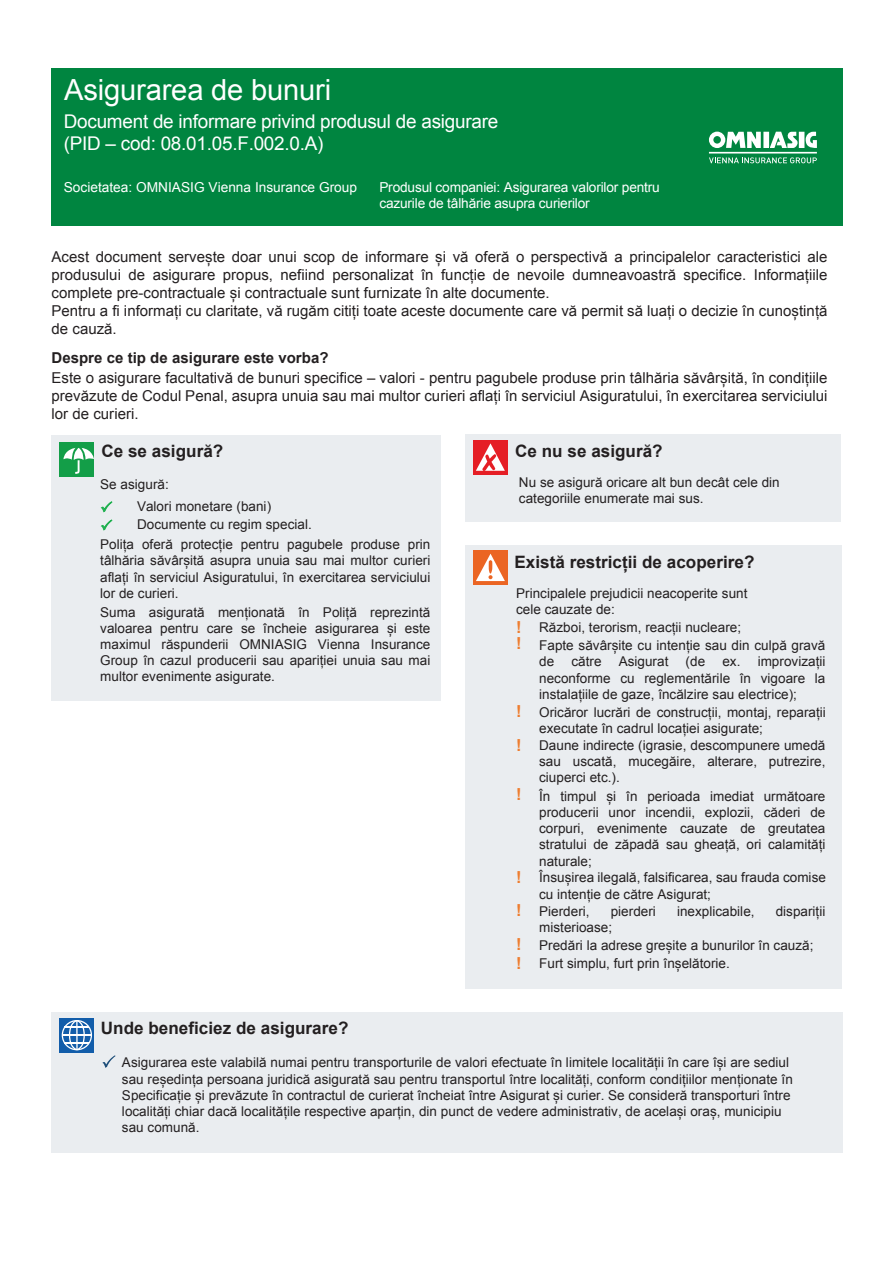
<style>
.page{position:relative;width:893px;height:1263px;background:#fff}
.page>*{position:absolute;margin:0;border:0;box-sizing:border-box;transform-origin:0 0}
.t1{font:29.1px "Arial";letter-spacing:-.005em;color:#fff}
.t2{font:18.9px/22.6px "Arial";letter-spacing:-.015em;color:#fff}
.t3{font:700 17.1px "Arial";color:#231f20}
.t4{font:700 16.5px/16.4px "Arial";color:#ee7d2f}
.t5{font:15px/18px "Arial";color:#231f20}
.t6{font:700 15px "Arial";color:#231f20}
.t7{font:13.65px/16.5px "Arial";letter-spacing:-.015em;color:#fff}
.t8{font:13.5px/16.2px "Arial";color:#231f20}
.s1{font-weight:700;font-size:16.5px;color:#ee7d2f}
</style>
<div class="page">
<div style="left:51px;top:435px;width:390px;height:266px;background:#eaedf0"></div>
<div style="left:465px;top:435px;width:376px;height:87px;background:#eaedf0"></div>
<div style="left:465px;top:545px;width:377px;height:443px;background:#eaedf0"></div>
<div style="left:51px;top:1012px;width:792px;height:141px;background:#eaedf0"></div>
<svg style="left:102px;top:1055px;width:14px;height:13px"></svg>
<div style="left:59px;top:442px;width:35px;height:35px;background:#139e48"></div>
<svg style="left:63px;top:448px;width:31px;height:26px"></svg>
<div style="left:473px;top:440px;width:35px;height:35px;background:#e51e25"></div>
<svg style="left:476px;top:443px;width:29px;height:28px"></svg>
<div style="left:473px;top:550px;width:35px;height:35px;background:#eb6523"></div>
<svg style="left:476px;top:554px;width:29px;height:27px"></svg>
<div style="left:59px;top:1018px;width:35px;height:35px;background:#125daa"></div>
<svg style="left:62px;top:1020px;width:30px;height:30px"></svg>
<div style="left:51px;top:69px;width:631px;height:157px;background:#008540"></div>
<div style="left:683px;top:69px;width:160px;height:157px;background:#008540"></div>
<svg style="left:709px;top:132px;width:108px;height:16px"></svg>
<hr style="left:709px;top:152px;width:108px;height:2px;background:#fff">
<svg style="left:709px;top:157px;width:108px;height:6px"></svg>
<svg style="left:101px;top:501px;width:11px;height:12px"></svg>
<svg style="left:101px;top:519px;width:11px;height:12px"></svg>
<h1 class="t1" style="left:64px;top:70px;width:269px">Asigurarea de bunuri</h1>
<h2 class="t2" style="left:64px;top:110px;width:436px">Document de informare privind produsul de asigurare (PID – cod: 08.01.05.F.002.0.A)</h2>
<p class="t7" style="left:379px;top:179px;width:282px">Produsul companiei: Asigurarea valorilor pentru cazurile de tâlhărie asupra curierilor</p>
<p class="t7" style="left:64px;top:179px;width:295px">Societatea: OMNIASIG Vienna Insurance Group</p>
<p class="t5" style="left:52px;top:247px;width:778px">Acest document servește doar unui scop de informare și vă oferă o perspectivă a principalelor caracteristici ale produsului de asigurare propus, nefiind personalizat în funcție de nevoile dumneavoastră specifice. Informațiile complete pre-contractuale și contractuale sunt furnizate în alte documente.<br>Pentru a fi informați cu claritate, vă rugăm citiți toate aceste documente care vă permit să luați o decizie în cunoștință de cauză.</p>
<p class="t5" style="left:52px;top:368px;width:777px;text-align:justify">Este o asigurare facultativă de bunuri specifice – valori - pentru pagubele produse prin tâlhăria săvârșită, în condițiile prevăzute de Codul Penal, asupra unuia sau mai multor curieri aflați în serviciul Asiguratului, în exercitarea serviciului lor de curieri.</p>
<p class="t6" style="left:52px;top:348px;width:279px">Despre ce tip de asigurare este vorba?</p>
<p class="t3" style="left:101px;top:440px;width:123px">Ce se asigură?</p>
<p class="t3" style="left:515px;top:440px;width:149px">Ce nu se asigură?</p>
<p class="t8" style="left:100px;top:477px;width:70px">Se asigură:</p>
<p class="t8" style="left:137px;top:497px;width:176px;line-height:18.3px">Valori monetare (bani)<br>Documente cu regim special.</p>
<p class="t8" style="left:100px;top:537px;width:332px;text-align:justify">Polița oferă protecție pentru pagubele produse prin tâlhăria săvârșită asupra unuia sau mai multor curieri aflați în serviciul Asiguratului, în exercitarea serviciului lor de curieri.</p>
<p class="t8" style="left:100px;top:604px;width:332px;text-align:justify">Suma asigurată menționată în Poliță reprezintă valoarea pentru care se încheie asigurarea și este maximul răspunderii OMNIASIG Vienna Insurance Group în cazul producerii sau apariției unuia sau mai multor evenimente asigurate.</p>
<p class="t3" style="left:101px;top:1017px;width:249px">Unde beneficiez de asigurare?</p>
<p class="t8" style="left:519px;top:474px;width:262px">Nu se asigură oricare alt bun decât cele din categoriile enumerate mai sus.</p>
<p class="t3" style="left:514px;top:550px;width:242px">Există restricții de acoperire?</p>
<p class="t8" style="left:516px;top:585px;width:233px">Principalele prejudicii neacoperite sunt cele cauzate de:</p>
<p class="t4" style="left:516px;top:619px;width:7px">! !</p>
<p class="t8" style="left:539px;top:619px;width:288px;line-height:17.9px">Război, terorism, reacții nucleare;<br>Fapte săvârșite cu intenție sau din culpă gravă</p>
<p class="t8" style="left:539px;top:654px;width:17px">de</p>
<p class="t8" style="left:571px;top:654px;width:32px">către</p>
<p class="t8" style="left:619px;top:654px;width:51px">Asigurat</p>
<p class="t8" style="left:686px;top:654px;width:21px">(de</p>
<p class="t8" style="left:539px;top:654px;width:288px;text-align:justify;text-indent:183px">ex. improvizații neconforme cu reglementările în vigoare la instalațiile de gaze, încălzire sau electrice);</p>
<p class="t8" style="left:539px;top:704px;width:288px">Oricăror lucrări de construcții, montaj, reparații</p>
<p class="t8" style="left:539px;top:720px;width:225px">executate în cadrul locației asigurate;</p>
<p class="t8" style="left:516px;top:737px;width:311px"><span class="s1">!</span> Daune indirecte (igrasie, descompunere umedă</p>
<p class="t8" style="left:539px;top:754px;width:288px">sau uscată, mucegăire, alterare, putrezire,</p>
<p class="t8" style="left:539px;top:770px;width:82px">ciuperci etc.).</p>
<p class="t4" style="left:516px;top:787px;width:7px">!</p>
<p class="t4" style="left:516px;top:703px;width:7px">!</p>
<p class="t8" style="left:539px;top:788px;width:288px">În timpul și în perioada imediat următoare</p>
<p class="t8" style="left:539px;top:804px;width:288px">producerii unor incendii, explozii, căderi de</p>
<p class="t8" style="left:539px;top:820px;width:288px">corpuri, evenimente cauzate de greutatea</p>
<p class="t8" style="left:539px;top:837px;width:288px">stratului de zăpadă sau gheață, ori calamități</p>
<p class="t8" style="left:539px;top:853px;width:54px">naturale;</p>
<p class="t8" style="left:539px;top:870px;width:288px">Însușirea ilegală, falsificarea, sau frauda comise</p>
<p class="t8" style="left:539px;top:886px;width:173px">cu intenție de către Asigurat;</p>
<p class="t8" style="left:516px;top:903px;width:75px"><span class="s1">!</span> Pierderi,</p>
<p class="t8" style="left:611px;top:903px;width:47px">pierderi</p>
<p class="t8" style="left:677px;top:903px;width:79px">inexplicabile,</p>
<p class="t8" style="left:776px;top:903px;width:51px">dispariții</p>
<p class="t8" style="left:516px;top:918px;width:299px;line-height:18.1px;text-indent:23px">misterioase;<br><span class="s1">!</span> Predări la adrese greșite a bunurilor în cauză; <span class="s1">!</span> Furt simplu, furt prin înșelătorie.</p>
<p class="t4" style="left:516px;top:869px;width:7px">!</p>
<p class="t8" style="left:122px;top:1055px;width:672px">Asigurarea este valabilă numai pentru transporturile de valori efectuate în limitele localității în care își are sediul sau reședința persoana juridică asigurată sau pentru transportul între localități, conform condițiilor menționate în Specificație și prevăzute în contractul de curierat încheiat între Asigurat și curier. Se consideră transporturi între localități chiar dacă localitățile respective aparțin, din punct de vedere administrativ, de același oraș, municipiu sau comună.</p>
</div>
